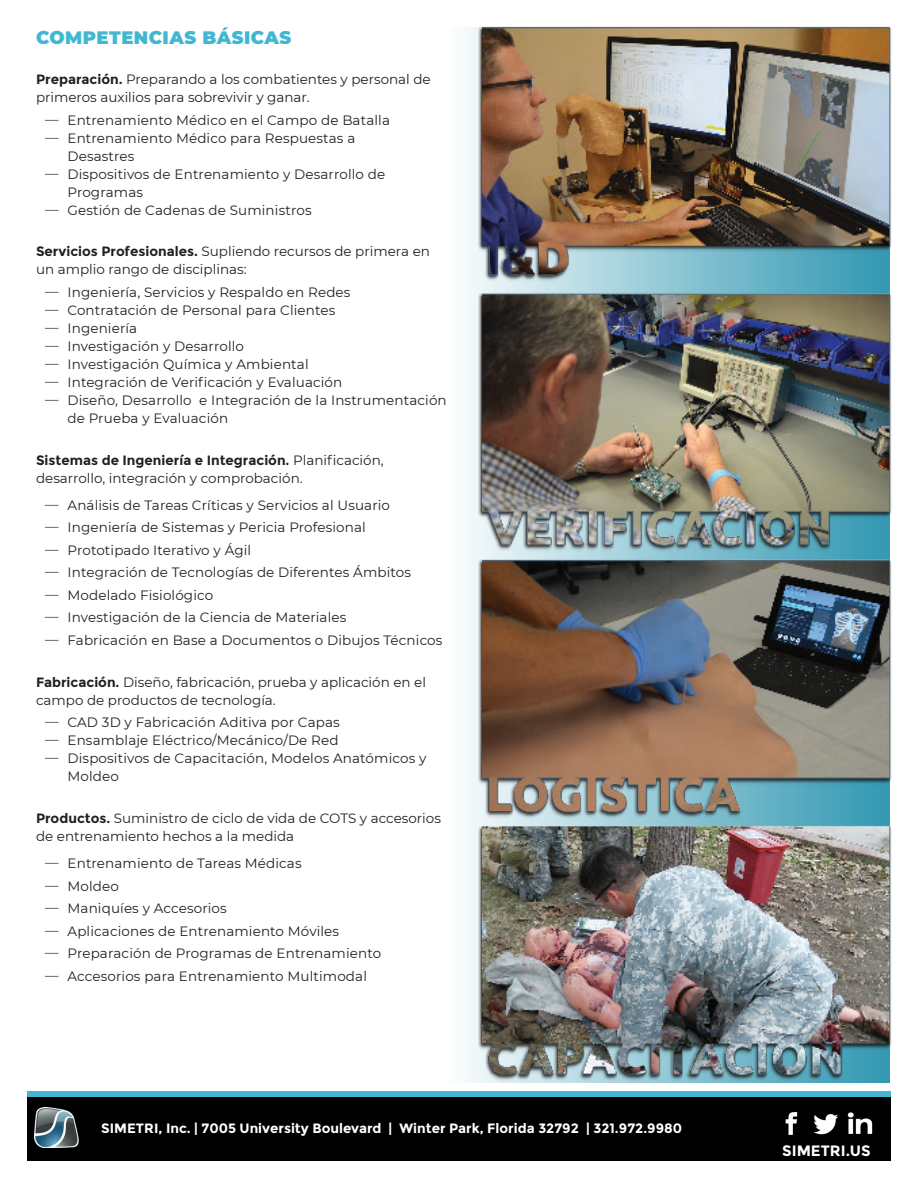
<style>
.page{position:relative;width:918px;height:1188px;background:#fff}
.page>*{position:absolute;margin:0;border:0;box-sizing:border-box;transform-origin:0 0}
.t1{font:900 18px "Montserrat";letter-spacing:.025em;color:#42b7d2}
.t2{font:700 15px "Montserrat";color:#fff}
.t3{font:13.5px/22.5px "Montserrat";letter-spacing:.01em;color:#231f20}
.t4{font:700 13.5px "Montserrat";color:#fff}
.s1{font-weight:700}
</style>
<div class="page">
<div style="left:27px;top:1092px;width:864px;height:63px;background:linear-gradient(to right,#42b7d2,#42b7d2)"></div>
<div style="left:27px;top:1098px;width:864px;height:63px;background:#000"></div>
<img style="left:813px;top:1112px;width:60px;height:23px">
<img style="left:35px;top:1107px;width:44px;height:41px">
<img style="left:785px;top:1112px;width:13px;height:23px">
<div style="left:450px;top:27px;width:440px;height:1056px;background:#f6fafb"></div>
<img style="left:479px;top:27px;width:413px;height:1056px">
<h1 class="t1" style="left:36px;top:25px;width:257px">COMPETENCIAS BÁSICAS</h1>
<p class="t3" style="left:36px;top:70px;width:396px;line-height:18px"><span class="s1">Preparación.</span> Preparando a los combatientes y personal de primeros auxilios para sobrevivir y ganar.</p>
<p class="t3" style="left:45px;top:108px;width:346px">ُ Entrenamiento Médico en el Campo de Batalla</p>
<p class="t3" style="left:45px;top:126px;width:312px">ُ Entrenamiento Médico para Respuestas a</p>
<p class="t3" style="left:68px;top:144px;width:69px">Desastres</p>
<p class="t3" style="left:45px;top:162px;width:342px">ُ Dispositivos de Entrenamiento y Desarrollo de</p>
<p class="t3" style="left:68px;top:180px;width:77px">Programas</p>
<p class="t3" style="left:45px;top:198px;width:268px">ُ Gestión de Cadenas de Suministros</p>
<p class="t3" style="left:36px;top:242px;width:395px;line-height:18px"><span class="s1">Servicios Profesionales.</span> Supliendo recursos de primera en un amplio rango de disciplinas:</p>
<p class="t3" style="left:45px;top:280px;width:307px">ُ Ingeniería, Servicios y Respaldo en Redes</p>
<p class="t3" style="left:45px;top:298px;width:292px">ُ Contratación de Personal para Clientes</p>
<p class="t3" style="left:45px;top:316px;width:94px">ُ Ingeniería</p>
<p class="t3" style="left:45px;top:334px;width:201px">ُ Investigación y Desarrollo</p>
<p class="t3" style="left:45px;top:352px;width:265px">ُ Investigación Química y Ambiental</p>
<p class="t3" style="left:45px;top:370px;width:299px">ُ Integración de Verificación y Evaluación</p>
<p class="t3" style="left:45px;top:388px;width:403px">ُ Diseño, Desarrollo e Integración de la Instrumentación</p>
<p class="t3" style="left:68px;top:406px;width:162px">de Prueba y Evaluación</p>
<p class="t3" style="left:36px;top:451px;width:349px;line-height:18px"><span class="s1">Sistemas de Ingeniería e Integración.</span> Planificación, desarrollo, integración y comprobación.</p>
<p class="t3" style="left:45px;top:493px;width:399px">ُ Análisis de Tareas Críticas y Servicios al Usuario<br>ُ Ingeniería de Sistemas y Pericia Profesional<br>ُ Prototipado Iterativo y Ágil<br>ُ Integración de Tecnologías de Diferentes Ámbitos<br>ُ Modelado Fisiológico<br>ُ Investigación de la Ciencia de Materiales<br>ُ Fabricación en Base a Documentos o Dibujos Técnicos</p>
<p class="t3" style="left:36px;top:673px;width:391px;line-height:18px"><span class="s1">Fabricación.</span> Diseño, fabricación, prueba y aplicación en el campo de productos de tecnología.</p>
<p class="t3" style="left:45px;top:711px;width:296px">ُ CAD 3D y Fabricación Aditiva por Capas</p>
<p class="t3" style="left:45px;top:729px;width:295px">ُ Ensamblaje Eléctrico/Mecánico/De Red</p>
<p class="t3" style="left:45px;top:747px;width:383px">ُ Dispositivos de Capacitación, Modelos Anatómicos y</p>
<p class="t3" style="left:68px;top:765px;width:53px">Moldeo</p>
<p class="t3" style="left:36px;top:809px;width:406px;line-height:18px"><span class="s1">Productos.</span> Suministro de ciclo de vida de COTS y accesorios de entrenamiento hechos a la medida</p>
<p class="t3" style="left:45px;top:852px;width:338px">ُ Entrenamiento de Tareas Médicas<br>ُ Moldeo<br>ُ Maniquíes y Accesorios<br>ُ Aplicaciones de Entrenamiento Móviles<br>ُ Preparación de Programas de Entrenamiento ُ Accesorios para Entrenamiento Multimodal</p>
<p class="t4" style="left:101px;top:1120px;width:582px">SIMETRI, Inc. | 7005 University Boulevard | Winter Park, Florida 32792 | 321.972.9980</p>
<p class="t2" style="left:782px;top:1142px;width:90px">SIMETRI.US</p>
</div>
